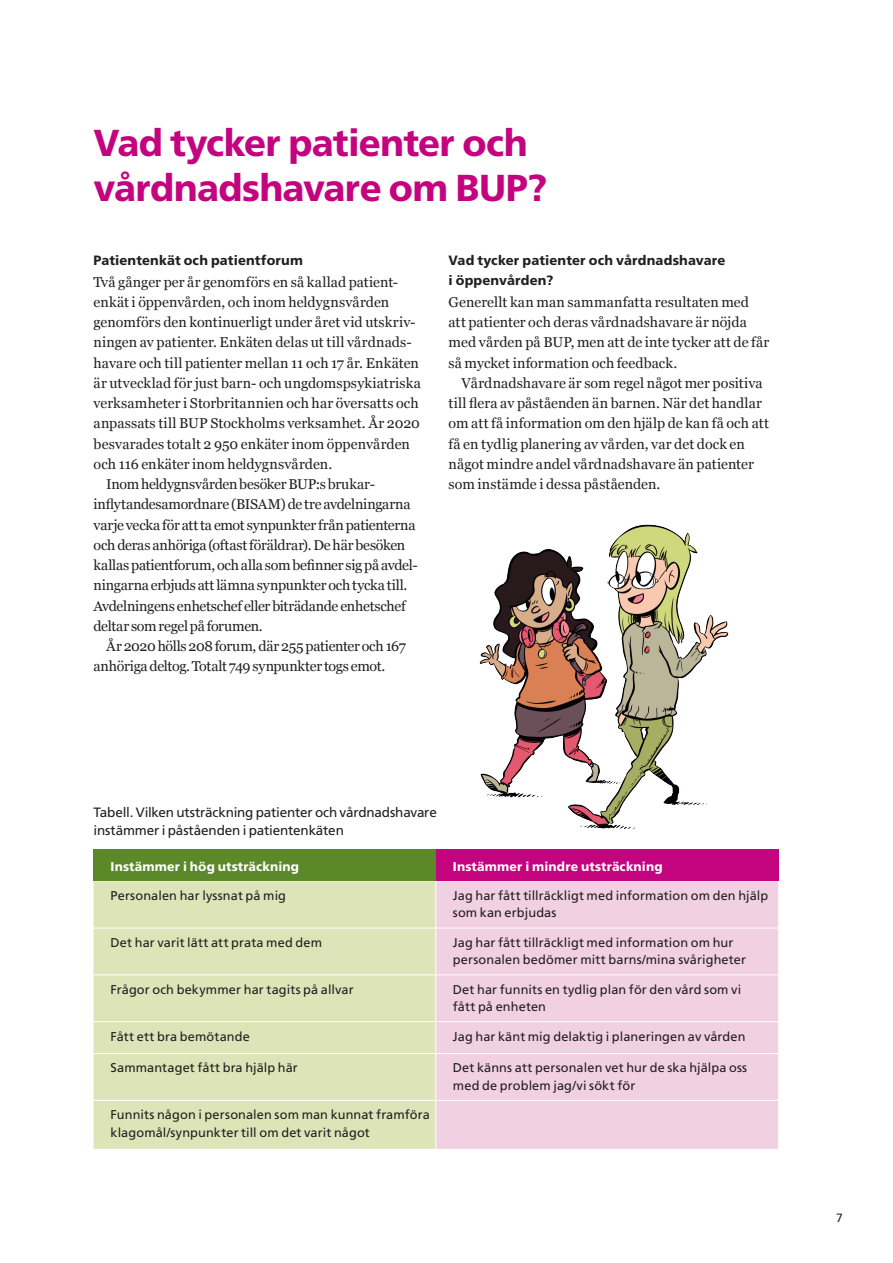
<style>
.page{position:relative;width:893px;height:1263px;background:#fff}
.page>*{position:absolute;margin:0;border:0;box-sizing:border-box;transform-origin:0 0}
.t1{font:800 37.5px/45px "Frutiger SLLOTF";letter-spacing:-.02em;color:#c4047f}
.t2{font:14.25px/20.2px "Georgia";letter-spacing:-.005em;color:#231f20}
.t3{font:14.25px "Georgia";letter-spacing:-.025em;color:#231f20}
.t4{font:14.25px "Georgia";letter-spacing:-.03em;color:#231f20}
.t5{font:13.5px/18px "Frutiger SLLOTF";letter-spacing:-.015em;color:#231f20}
.t6{font:800 13.5px/20.2px "Frutiger SLLOTF";letter-spacing:.01em;color:#231f20}
.t7{font:12.75px/17.2px "Frutiger SLLOTF";letter-spacing:.01em;color:#231f20}
.t8{font:800 12.75px "Frutiger SLLOTF";letter-spacing:.01em;color:#fff}
.t9{font:12px "Frutiger SLLOTF";color:#231f20}
</style>
<div class="page">
<div style="left:94px;top:849px;width:342px;height:32px;background:#5b8828"></div>
<div style="left:436px;top:849px;width:342px;height:32px;background:#c4047f"></div>
<div style="left:94px;top:881px;width:341px;height:268px;background:#dde4b7"></div>
<div style="left:436px;top:881px;width:342px;height:268px;background:#f0d0e1"></div>
<hr style="left:94px;top:928px;width:342px;height:1px;background:#fff">
<hr style="left:436px;top:928px;width:342px;height:1px;background:#fff">
<hr style="left:94px;top:974px;width:342px;height:1px;background:#fff">
<hr style="left:436px;top:974px;width:342px;height:1px;background:#fff">
<hr style="left:94px;top:1021px;width:342px;height:1px;background:#fff">
<hr style="left:436px;top:1021px;width:342px;height:1px;background:#fff">
<hr style="left:94px;top:1053px;width:342px;height:1px;background:#fff">
<hr style="left:436px;top:1053px;width:342px;height:1px;background:#fff">
<hr style="left:94px;top:1100px;width:342px;height:1px;background:#fff">
<hr style="left:436px;top:1100px;width:342px;height:1px;background:#fff">
<img style="left:479px;top:524px;width:250px;height:305px">
<h1 class="t1" style="left:94px;top:120px;width:455px">Vad tycker patienter och vårdnadshavare om BUP?</h1>
<p class="t6" style="left:94px;top:250px;width:211px">Patientenkät och patientforum</p>
<p class="t2" style="left:94px;top:271px;width:305px">Två gånger per år genomförs en så kallad patient-</p>
<p class="t2" style="left:94px;top:291px;width:297px">enkät i öppenvården, och inom heldygnsvården</p>
<p class="t2" style="left:94px;top:311px;width:324px">genomförs den kontinuerligt under året vid utskriv-</p>
<p class="t2" style="left:94px;top:332px;width:320px">ningen av patienter. Enkäten delas ut till vårdnads-</p>
<p class="t2" style="left:94px;top:352px;width:327px">havare och till patienter mellan 11 och 17 år. Enkäten</p>
<p class="t2" style="left:94px;top:372px;width:329px">är utvecklad för just barn- och ungdomspsykiatriska</p>
<p class="t2" style="left:94px;top:392px;width:327px">verksamheter i Storbritannien och har översatts och</p>
<p class="t2" style="left:94px;top:413px;width:328px">anpassats till BUP Stockholms verksamhet. År 2020</p>
<p class="t2" style="left:94px;top:433px;width:318px">besvarades totalt 2 950 enkäter inom öppenvården</p>
<p class="t2" style="left:94px;top:453px;width:240px">och 116 enkäter inom heldygnsvården.</p>
<p class="t2" style="left:106px;top:473px;width:270px">Inom heldygnsvården besöker BUP:s brukar-</p>
<p class="t2" style="left:94px;top:494px;width:318px">inflytandesamordnare (BISAM) de tre avdelningarna</p>
<p class="t2" style="left:94px;top:514px;width:324px">varje vecka för att ta emot synpunkter från patienterna</p>
<p class="t2" style="left:94px;top:534px;width:313px">och deras anhöriga (oftast föräldrar). De här besöken</p>
<p class="t2" style="left:94px;top:554px;width:326px">kallas patientforum, och alla som befinner sig på avdel-</p>
<p class="t2" style="left:94px;top:575px;width:315px">ningarna erbjuds att lämna synpunkter och tycka till.</p>
<p class="t2" style="left:94px;top:595px;width:314px">Avdelningens enhetschef eller biträdande enhetschef</p>
<p class="t3" style="left:94px;top:615px;width:171px">deltar som regel på forumen.</p>
<p class="t3" style="left:106px;top:636px;width:301px">År 2020 hölls 208 forum, där 255 patienter och 167</p>
<p class="t4" style="left:94px;top:656px;width:293px">anhöriga deltog. Totalt 749 synpunkter togs emot.</p>
<p class="t6" style="left:449px;top:250px;width:278px">Vad tycker patienter och vårdnadshavare i öppenvården?</p>
<p class="t2" style="left:449px;top:291px;width:322px">Generellt kan man sammanfatta resultaten med att patienter och deras vårdnadshavare är nöjda med vården på BUP, men att de inte tycker att de får så mycket information och feedback.</p>
<p class="t2" style="left:449px;top:372px;width:322px;text-indent:13px">Vårdnadshavare är som regel något mer positiva till flera av påståenden än barnen. När det handlar om att få information om den hjälp de kan få och att få en tydlig planering av vården, var det dock en något mindre andel vårdnadshavare än patienter som instämde i dessa påståenden.</p>
<p class="t5" style="left:94px;top:803px;width:345px">Tabell. Vilken utsträckning patienter och vårdnadshavare instämmer i påståenden i patientenkäten</p>
<p class="t8" style="left:111px;top:859px;width:190px">Instämmer i hög utsträckning</p>
<p class="t8" style="left:453px;top:859px;width:211px">Instämmer i mindre utsträckning</p>
<p class="t7" style="left:111px;top:887px;width:177px">Personalen har lyssnat på mig</p>
<p class="t7" style="left:453px;top:887px;width:317px">Jag har fått tillräckligt med information om den hjälp som kan erbjudas</p>
<p class="t7" style="left:111px;top:934px;width:213px">Det har varit lätt att prata med dem</p>
<p class="t7" style="left:453px;top:934px;width:295px">Jag har fått tillräckligt med information om hur personalen bedömer mitt barns/mina svårigheter</p>
<p class="t7" style="left:111px;top:980px;width:245px">Frågor och bekymmer har tagits på allvar</p>
<p class="t7" style="left:453px;top:980px;width:290px">Det har funnits en tydlig plan för den vård som vi fått på enheten</p>
<p class="t7" style="left:111px;top:1027px;width:141px">Fått ett bra bemötande</p>
<p class="t7" style="left:453px;top:1027px;width:294px">Jag har känt mig delaktig i planeringen av vården</p>
<p class="t7" style="left:111px;top:1059px;width:189px">Sammantaget fått bra hjälp här</p>
<p class="t7" style="left:453px;top:1059px;width:296px">Det känns att personalen vet hur de ska hjälpa oss med de problem jag/vi sökt för</p>
<p class="t7" style="left:111px;top:1106px;width:321px">Funnits någon i personalen som man kunnat framföra klagomål/synpunkter till om det varit något</p>
<p class="t9" style="left:836px;top:1211px;width:8px">7</p>
</div>
